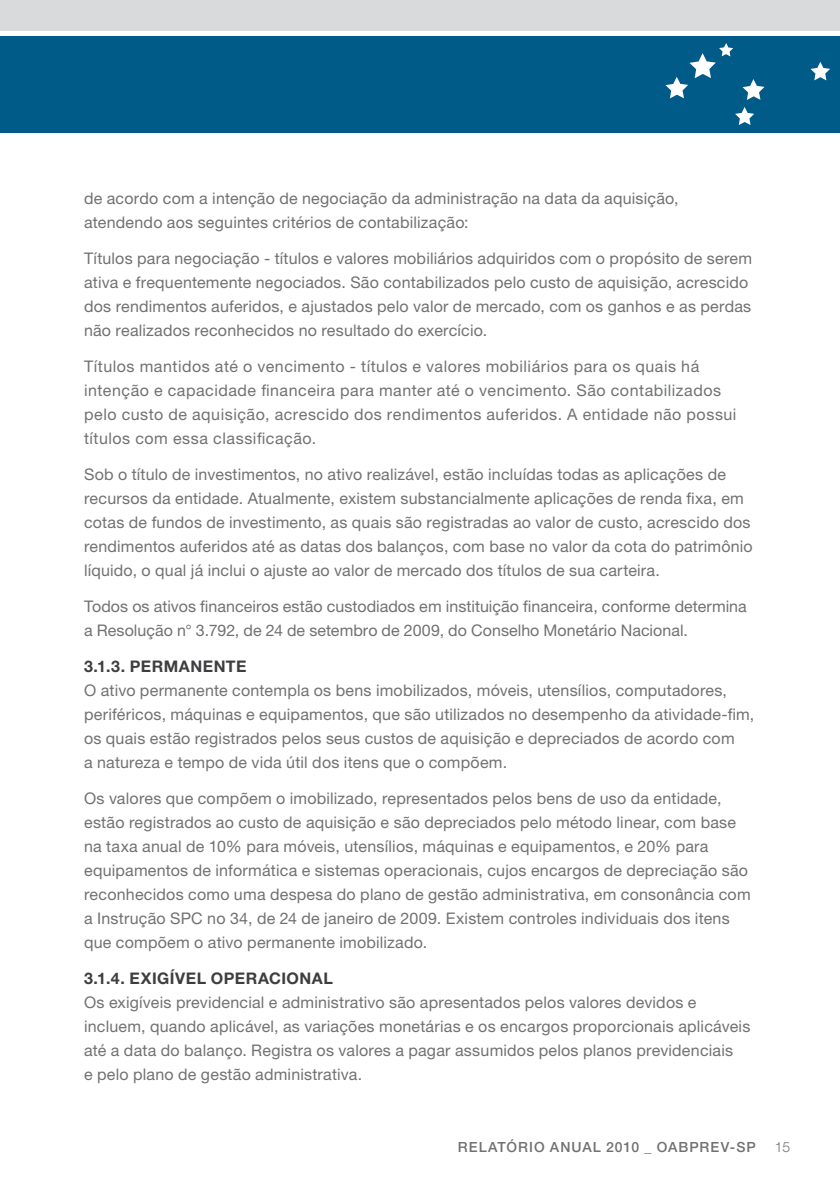
<style>
.page{position:relative;width:840px;height:1191px;background:#fff}
.page>*{position:absolute;margin:0;border:0;box-sizing:border-box;transform-origin:0 0}
.t1{font:16px/24px "Helvetica Neue LT Std";letter-spacing:.015em;color:#707172}
.t2{font:16px/24px "Helvetica Neue LT Std";letter-spacing:.035em;color:#707172}
.t3{font:700 16px "Helvetica Neue LT Std";letter-spacing:.035em;color:#3e3d40}
.t4{font:500 14px "Helvetica Neue LT Std";letter-spacing:.07em;color:#707172}
.t5{font:300 14px "Helvetica Neue LT Std";color:#707172}
</style>
<div class="page">
<div style="left:0;top:36px;width:839px;height:96px;background:#005b88"></div>
<div style="left:0;top:0;width:839px;height:30px;background:#d9dadb"></div>
<svg style="left:810px;top:62px;width:19px;height:18px"></svg>
<svg style="left:742px;top:79px;width:22px;height:21px"></svg>
<svg style="left:735px;top:107px;width:18px;height:18px"></svg>
<svg style="left:665px;top:43px;width:67px;height:55px"></svg>
<p class="t1" style="left:84px;top:186px;width:595px">de acordo com a intenção de negociação da administração na data da aquisição, atendendo aos seguintes critérios de contabilização:</p>
<p class="t1" style="left:84px;top:246px;width:669px">Títulos para negociação - títulos e valores mobiliários adquiridos com o propósito de serem ativa e frequentemente negociados. São contabilizados pelo custo de aquisição, acrescido dos rendimentos auferidos, e ajustados pelo valor de mercado, com os ganhos e as perdas não realizados reconhecidos no resultado do exercício.</p>
<p class="t2" style="left:84px;top:354px;width:653px">Títulos mantidos até o vencimento - títulos e valores mobiliários para os quais há intenção e capacidade financeira para manter até o vencimento. São contabilizados pelo custo de aquisição, acrescido dos rendimentos auferidos. A entidade não possui títulos com essa classificação.</p>
<p class="t1" style="left:84px;top:462px;width:669px">Sob o título de investimentos, no ativo realizável, estão incluídas todas as aplicações de recursos da entidade. Atualmente, existem substancialmente aplicações de renda fixa, em cotas de fundos de investimento, as quais são registradas ao valor de custo, acrescido dos rendimentos auferidos até as datas dos balanços, com base no valor da cota do patrimônio líquido, o qual já inclui o ajuste ao valor de mercado dos títulos de sua carteira.</p>
<p class="t1" style="left:84px;top:594px;width:663px">Todos os ativos financeiros estão custodiados em instituição financeira, conforme determina a Resolução n° 3.792, de 24 de setembro de 2009, do Conselho Monetário Nacional.</p>
<p class="t3" style="left:84px;top:656px;width:108px">3.1.3. PERMANEN</p>
<p class="t3" style="left:226px;top:656px;width:20px">TE</p>
<p class="t1" style="left:84px;top:678px;width:671px">O ativo permanente contempla os bens imobilizados, móveis, utensílios, computadores, periféricos, máquinas e equipamentos, que são utilizados no desempenho da atividade-fim, os quais estão registrados pelos seus custos de aquisição e depreciados de acordo com<br>a natureza e tempo de vida útil dos itens que o compõem.</p>
<p class="t1" style="left:84px;top:786px;width:667px">Os valores que compõem o imobilizado, representados pelos bens de uso da entidade, estão registrados ao custo de aquisição e são depreciados pelo método linear, com base na taxa anual de 10% para móveis, utensílios, máquinas e equipamentos, e 20% para equipamentos de informática e sistemas operacionais, cujos encargos de depreciação são reconhecidos como uma despesa do plano de gestão administrativa, em consonância com a Instrução SPC no 34, de 24 de janeiro de 2009. Existem controles individuais dos itens que compõem o ativo permanente imobilizado.</p>
<p class="t3" style="left:84px;top:968px;width:139px">3.1.4. EXIGÍVEL OPE</p>
<p class="t3" style="left:246px;top:968px;width:66px">RACIONAL</p>
<p class="t1" style="left:84px;top:990px;width:667px">Os exigíveis previdencial e administrativo são apresentados pelos valores devidos e incluem, quando aplicável, as variações monetárias e os encargos proporcionais aplicáveis até a data do balanço. Registra os valores a pagar assumidos pelos planos previdenciais<br>e pelo plano de gestão administrativa.</p>
<p class="t4" style="left:457px;top:1139px;width:298px">RELATÓRIO ANUAL 2010 _ OABPREV-SP</p>
<p class="t5" style="left:774px;top:1138px;width:17px">15</p>
</div>
